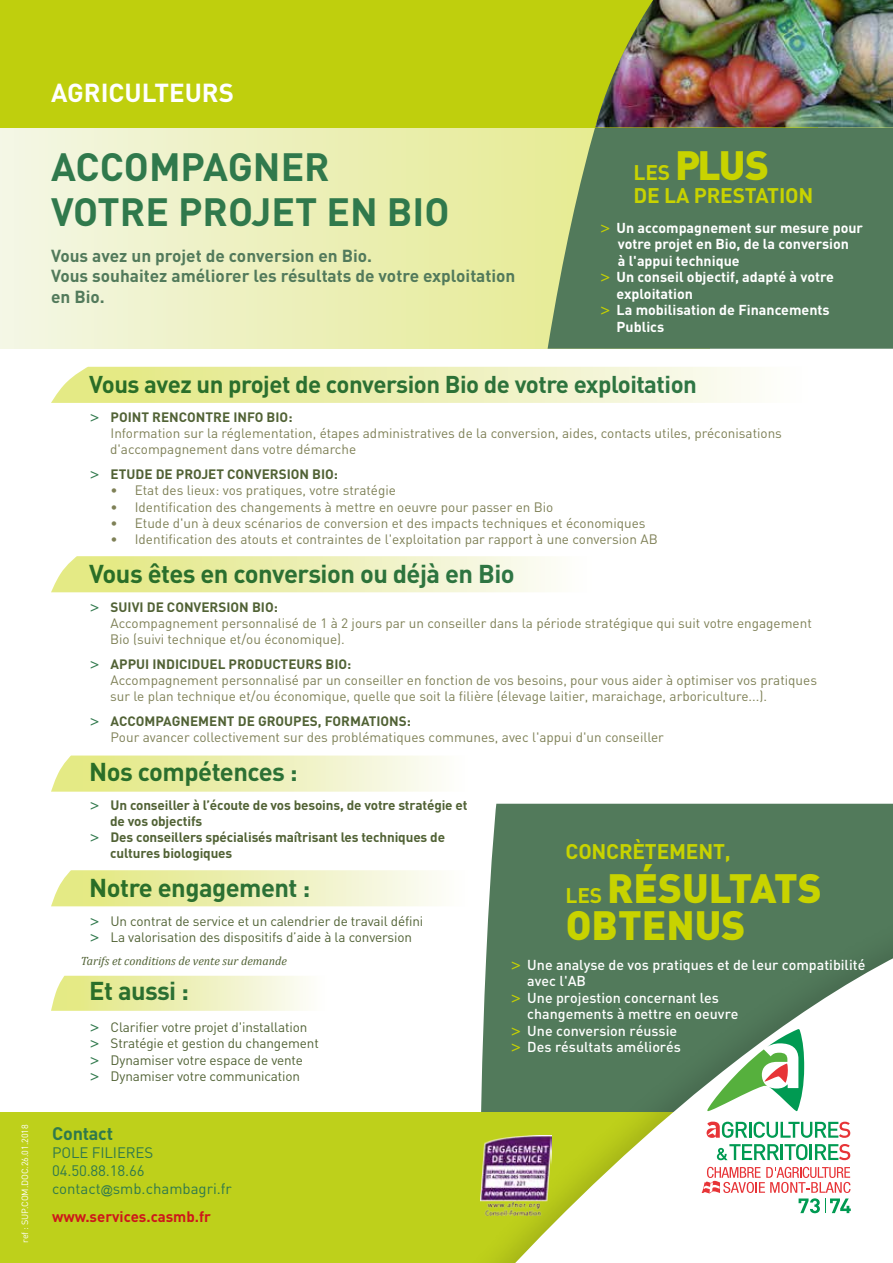
<style>
.page{position:relative;width:893px;height:1263px;background:#fff}
.page>*{position:absolute;margin:0;border:0;box-sizing:border-box;transform-origin:0 0}
.t1{font:900 40.5px/37.5px "DIN Pro";color:#c8d300}
.t2{font:700 39px/45px "DIN";color:#30794c}
.t3{font:700 25.8px "DIN";color:#fff}
.t4{font:700 25.5px "DIN";letter-spacing:-.02em;color:#30794c}
.t5{font:700 24px "DIN";letter-spacing:-.02em;color:#30794c}
.t6{font:700 21px "DIN";letter-spacing:-.01em;color:#c8d300}
.t7{font:700 18px "DIN";letter-spacing:-.01em;color:#30794c}
.t8{font:700 17.25px/20.5px "DIN";color:#527a5b}
.t9{font:15px/18px "DIN";letter-spacing:-.01em;color:#30794c}
.t10{font:700 15px "DIN";color:#cd171a}
.t11{font:700 14.25px "DIN";color:#fff}
.t12{font:500 14.25px "DIN";color:#fff}
.t13{font:13.5px/16.2px "DIN";color:#7e8056}
.t14{font:13.5px/16.2px "DIN";letter-spacing:-.01em;color:#516235}
.t15{font:700 13.5px "DIN";letter-spacing:-.01em;color:#516235}
.t16{font:italic 12px "Cambria";color:#516235}
.t17{font:9px "DIN";letter-spacing:-.01em;color:#fff}
.s1{font-family:"DIN";font-weight:700;font-size:21px}
.s2{font-family:"Verdana";font-weight:400;color:#c8d300}
.s3{font-family:"Verdana";color:#30794c}
.s4{font-weight:700;color:#516235}
.s5{font-family:"Verdana";font-weight:400;color:#30794c}
.s6{font-family:"Arial";font-size:12px}
</style>
<div class="page">
<svg style="left:0;top:128px;width:548px;height:221px;background:#ecf0be"></svg>
<div style="left:548px;top:128px;width:345px;height:221px;background:#527a5b"></div>
<div style="left:0;top:0;width:817px;height:128px;background:#bfcf0d"></div>
<div style="left:489px;top:804px;width:404px;height:93px;background:#527a5b"></div>
<div style="left:0;top:1112px;width:769px;height:151px;background:#bed01b"></div>
<div style="left:454px;top:897px;width:439px;height:366px;background:#000;opacity:.16"></div>
<svg style="left:489px;top:926px;width:404px;height:337px"></svg>
<svg style="left:51px;top:367px;width:705px;height:36px;background:#eef0b8"></svg>
<svg style="left:51px;top:556px;width:505px;height:36px;background:#edf0b8"></svg>
<svg style="left:51px;top:755px;width:390px;height:37px;background:#eef0b9"></svg>
<svg style="left:51px;top:870px;width:417px;height:36px;background:#eef1bc"></svg>
<svg style="left:717px;top:1144px;width:133px;height:16px"></svg>
<svg style="left:707px;top:1121px;width:143px;height:17px"></svg>
<svg style="left:707px;top:1029px;width:97px;height:82px"></svg>
<svg style="left:702px;top:1167px;width:149px;height:46px"></svg>
<img style="left:480px;top:1135px;width:71px;height:82px">
<svg style="left:51px;top:976px;width:257px;height:35px;background:#eef0b8"></svg>
<img style="left:595px;top:0;width:298px;height:127px">
<p class="t17" style="left:19px;top:1243px;width:120px;rotate:-90deg">ref : SUP.COM.DOC.26.01.2018</p>
<h3 class="t3" style="left:51px;top:76px;width:185px">AGRICULTEURS</h3>
<h2 class="t2" style="left:51px;top:143px;width:400px">ACCOMPAGNER<br>VOTRE PROJET EN BIO</h2>
<p class="t8" style="left:51px;top:244px;width:466px">Vous avez un projet de conversion en Bio.<br>Vous souhaitez améliorer les résultats de votre exploitation en Bio.</p>
<h1 class="t1" style="left:634px;top:145px;width:137px"><span class="s1">LES</span> PLUS</h1>
<h3 class="t6" style="left:634px;top:182px;width:181px">DE LA PRESTATION</h3>
<p class="t11" style="left:600px;top:218px;width:265px"><span class="s2">&gt;</span> Un accompagnement sur mesure pour</p>
<p class="t11" style="left:618px;top:235px;width:233px">votre projet en Bio, de la conversion</p>
<p class="t11" style="left:618px;top:251px;width:123px">à l'appui technique</p>
<p class="t11" style="left:600px;top:268px;width:236px"><span class="s2">&gt;</span> Un conseil objectif, adapté à votre</p>
<p class="t11" style="left:617px;top:284px;width:78px">exploitation</p>
<p class="t11" style="left:600px;top:301px;width:232px"><span class="s2">&gt;</span> La mobilisation de Financements</p>
<p class="t11" style="left:617px;top:317px;width:49px">Publics</p>
<h3 class="t5" style="left:89px;top:369px;width:609px">Vous avez un projet de conversion Bio de votre exploitation</h3>
<p class="t13" style="left:110px;top:409px;width:673px;text-indent:-21px"><span class="s3">&gt;</span> <span class="s4">POINT RENCONTRE INFO BIO:<br></span>Information sur la réglementation, étapes administratives de la conversion, aides, contacts utiles, préconisations d'accompagnement dans votre démarche</p>
<p class="t15" style="left:89px;top:465px;width:250px"><span class="s5">&gt;</span> ETUDE DE PROJET CONVERSION BIO:</p>
<p class="t13" style="left:111px;top:482px;width:287px">• Etat des lieux: vos pratiques, votre stratégie</p>
<p class="t13" style="left:111px;top:498px;width:444px">• Identification des changements à mettre en oeuvre pour passer en Bio</p>
<p class="t13" style="left:111px;top:514px;width:536px">• Etude d'un à deux scénarios de conversion et des impacts techniques et économiques</p>
<p class="t13" style="left:111px;top:531px;width:549px">• Identification des atouts et contraintes de l'exploitation par rapport à une conversion AB</p>
<h3 class="t4" style="left:89px;top:557px;width:427px">Vous êtes en conversion ou déjà en Bio</h3>
<p class="t13" style="left:110px;top:598px;width:703px;text-indent:-21px"><span class="s3">&gt;</span> <span class="s4">SUIVI DE CONVERSION BIO:<br></span>Accompagnement personnalisé de 1 à 2 jours par un conseiller dans la période stratégique qui suit votre engagement<br>Bio (suivi technique et/ou économique).</p>
<p class="t13" style="left:110px;top:656px;width:708px;text-indent:-21px"><span class="s3">&gt;</span> <span class="s4">APPUI INDICIDUEL PRODUCTEURS BIO:<br></span>Accompagnement personnalisé par un conseiller en fonction de vos besoins, pour vous aider à optimiser vos pratiques sur le plan technique et/ou économique, quelle que soit la filière (élevage laitier, maraichage, arboriculture...).</p>
<p class="t13" style="left:111px;top:713px;width:555px;text-indent:-21px"><span class="s3">&gt;</span> <span class="s4">ACCOMPAGNEMENT DE GROUPES, FORMATIONS:<br></span>Pour avancer collectivement sur des problématiques communes, avec l'appui d'un conseiller</p>
<h3 class="t4" style="left:89px;top:755px;width:210px">Nos compétences :</h3>
<p class="t15" style="left:89px;top:796px;width:380px"><span class="s5">&gt;</span> Un conseiller à l’écoute de vos besoins, de votre stratégie et</p>
<p class="t15" style="left:110px;top:812px;width:94px">de vos objectifs</p>
<p class="t15" style="left:89px;top:828px;width:357px"><span class="s5">&gt;</span> Des conseillers spécialisés maîtrisant les techniques de</p>
<p class="t15" style="left:110px;top:845px;width:124px">cultures biologiques</p>
<h3 class="t4" style="left:89px;top:871px;width:223px">Notre engagement :</h3>
<p class="t14" style="left:89px;top:913px;width:336px"><span class="s3">&gt;</span> Un contrat de service et un calendrier de travail défini <span class="s3">&gt;</span> La valorisation des dispositifs d’aide à la conversion</p>
<p class="t16" style="left:81px;top:953px;width:208px">Tarifs et conditions de vente sur demande</p>
<h3 class="t4" style="left:89px;top:974px;width:101px">Et aussi :</h3>
<p class="t14" style="left:89px;top:1019px;width:231px"><span class="s3">&gt;</span> Clarifier votre projet d'installation <span class="s3">&gt;</span> Stratégie et gestion du changement <span class="s3">&gt;</span> Dynamiser votre espace de vente<br><span class="s3">&gt;</span> Dynamiser votre communication</p>
<h3 class="t6" style="left:566px;top:838px;width:167px">CONCRÈTEMENT,</h3>
<h1 class="t1" style="left:566px;top:868px;width:258px"><span class="s1">LES</span> RÉSULTATS<br>OBTENUS</h1>
<p class="t12" style="left:510px;top:955px;width:357px"><span class="s2">&gt;</span> Une analyse de vos pratiques et de leur compatibilité</p>
<p class="t12" style="left:527px;top:972px;width:60px">avec l'AB</p>
<p class="t12" style="left:510px;top:988px;width:210px"><span class="s2">&gt;</span> Une projestion concernant les</p>
<p class="t12" style="left:527px;top:1005px;width:213px">changements à mettre en oeuvre</p>
<p class="t12" style="left:510px;top:1021px;width:168px"><span class="s2">&gt;</span> Une conversion réussie</p>
<p class="t12" style="left:510px;top:1038px;width:172px"><span class="s2">&gt;</span> Des résultats améliorés</p>
<h3 class="t7" style="left:52px;top:1121px;width:62px">Contact</h3>
<p class="t9" style="left:52px;top:1143px;width:181px">POLE FILIERES<br>04.50.88.18.66 contact<span class="s6">@</span>smb.chambagri.fr</p>
<p class="t10" style="left:52px;top:1207px;width:160px">www.services.casmb.fr</p>
</div>
